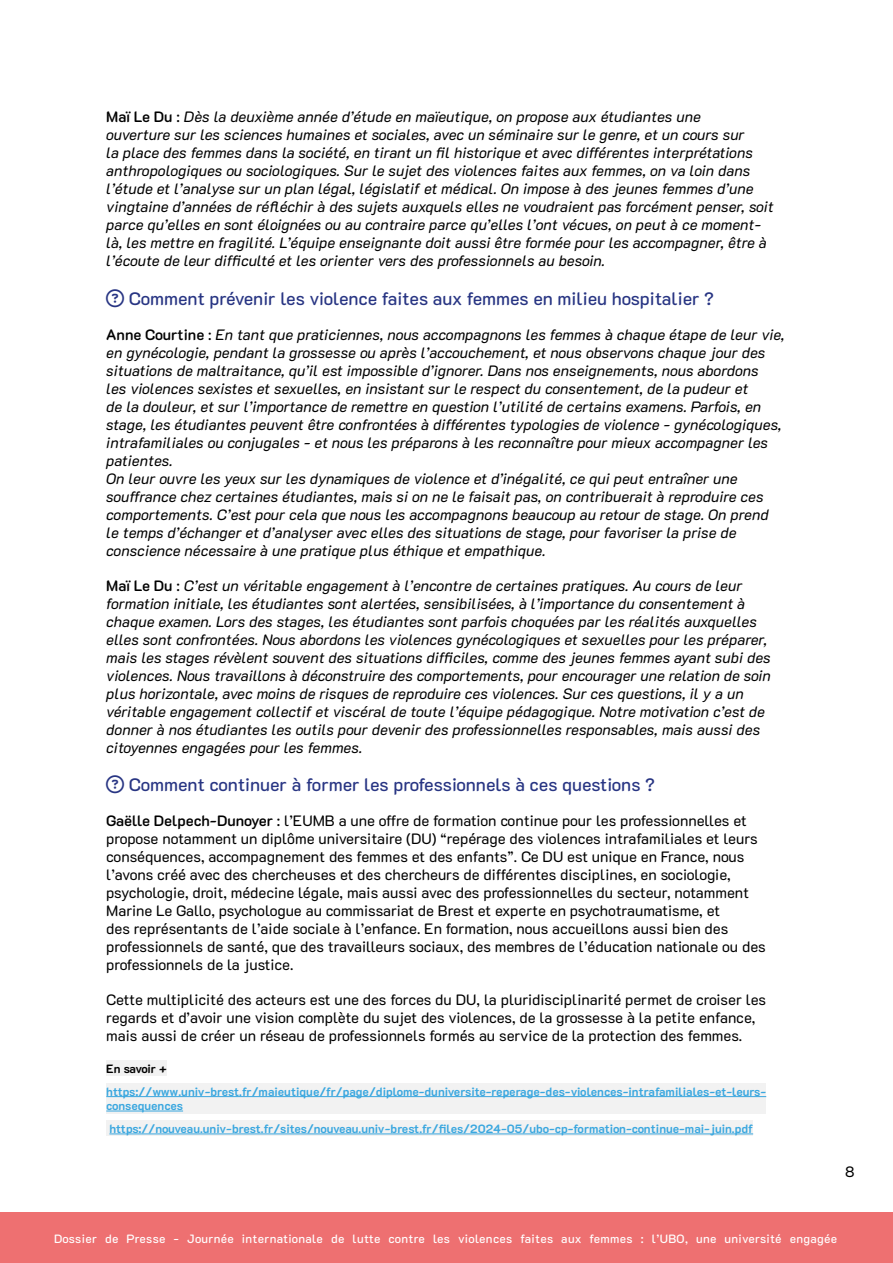
<style>
.page{position:relative;width:893px;height:1263px;background:#fff}
.page>*{position:absolute;margin:0;border:0;box-sizing:border-box;transform-origin:0 0}
.t1{font:500 18px "K2 D";color:#283583}
.t2{font:italic 15px/18px "K2 D";color:#000}
.t3{font:15px/18px "K2 D";color:#000}
.t4{font:700 12px/14.4px "K2 D";color:#3aa7df}
.t5{font:500 12px "K2 D";letter-spacing:.03em;color:#fff}
.t6{font:700 12px "K2 D";letter-spacing:-.025em;color:#000}
.s1{font-weight:600;font-style:normal}
.s2{font-style:normal}
.s3{font-weight:600}
</style>
<div class="page">
<div style="left:0;top:1213px;width:893px;height:50px;background:#ee7071"></div>
<div style="left:106px;top:1060px;width:61px;height:16px;background:#f2f2f2"></div>
<div style="left:106px;top:1083px;width:660px;height:30px;background:#f2f2f2"></div>
<hr style="left:106px;top:1096px;width:660px;height:1px;background:#3aa7df">
<hr style="left:106px;top:1111px;width:77px;height:1px;background:#3aa7df">
<div style="left:106px;top:1120px;width:647px;height:16px;background:#f2f2f2"></div>
<hr style="left:109px;top:1133px;width:644px;height:1px;background:#3aa7df">
<p class="t2" style="left:106px;top:108px;width:669px"><span class="s1">Maï Le Du</span> <span class="s2">:</span> Dès la deuxième année d’étude en maïeutique, on propose aux étudiantes une<br>ouverture sur les sciences humaines et sociales, avec un séminaire sur le genre, et un cours sur<br>la place des femmes dans la société, en tirant un fil historique et avec différentes interprétations anthropologiques ou sociologiques. Sur le sujet des violences faites aux femmes, on va loin dans l’étude et l’analyse sur un plan légal, législatif et médical. On impose à des jeunes femmes d’une vingtaine d’années de réfléchir à des sujets auxquels elles ne voudraient pas forcément penser, soit parce qu’elles en sont éloignées ou au contraire parce qu’elles l’ont vécues, on peut à ce moment&shy;là, les mettre en fragilité. L’équipe enseignante doit aussi être formée pour les accompagner, être à l’écoute de leur difficulté et les orienter vers des professionnels au besoin.</p>
<p class="t1" style="left:129px;top:288px;width:587px">Comment prévenir les violence faites aux femmes en milieu hospitalier ?</p>
<p class="t2" style="left:106px;top:325px;width:680px"><span class="s1">Anne Courtine</span> <span class="s2">:</span> En tant que praticiennes, nous accompagnons les femmes à chaque étape de leur vie, en gynécologie, pendant la grossesse ou après l’accouchement, et nous observons chaque jour des situations de maltraitance, qu’il est impossible d’ignorer. Dans nos enseignements, nous abordons<br>les violences sexistes et sexuelles, en insistant sur le respect du consentement, de la pudeur et<br>de la douleur, et sur l’importance de remettre en question l’utilité de certains examens. Parfois, en stage, les étudiantes peuvent être confrontées à différentes typologies de violence - gynécologiques, intrafamiliales ou conjugales - et nous les préparons à les reconnaître pour mieux accompagner les patientes.<br>On leur ouvre les yeux sur les dynamiques de violence et d’inégalité, ce qui peut entraîner une souffrance chez certaines étudiantes, mais si on ne le faisait pas, on contribuerait à reproduire ces comportements. C’est pour cela que nous les accompagnons beaucoup au retour de stage. On prend le temps d’échanger et d’analyser avec elles des situations de stage, pour favoriser la prise de conscience nécessaire à une pratique plus éthique et empathique.</p>
<p class="t2" style="left:106px;top:576px;width:666px"><span class="s1">Maï Le Du</span> <span class="s2">:</span> C’est un véritable engagement à l’encontre de certaines pratiques. Au cours de leur formation initiale, les étudiantes sont alertées, sensibilisées, à l’importance du consentement à chaque examen. Lors des stages, les étudiantes sont parfois choquées par les réalités auxquelles elles sont confrontées. Nous abordons les violences gynécologiques et sexuelles pour les préparer, mais les stages révèlent souvent des situations difficiles, comme des jeunes femmes ayant subi des violences. Nous travaillons à déconstruire des comportements, pour encourager une relation de soin plus horizontale, avec moins de risques de reproduire ces violences. Sur ces questions, il y a un véritable engagement collectif et viscéral de toute l’équipe pédagogique. Notre motivation c’est de donner à nos étudiantes les outils pour devenir des professionnelles responsables, mais aussi des citoyennes engagées pour les femmes.</p>
<p class="t1" style="left:129px;top:775px;width:528px">Comment continuer à former les professionnels à ces questions ?</p>
<p class="t3" style="left:106px;top:812px;width:661px"><span class="s3">Gaëlle Delpech-Dunoyer</span> : l’EUMB a une offre de formation continue pour les professionnelles et propose notamment un diplôme universitaire (DU) “repérage des violences intrafamiliales et leurs conséquences, accompagnement des femmes et des enfants”. Ce DU est unique en France, nous l’avons créé avec des chercheuses et des chercheurs de différentes disciplines, en sociologie, psychologie, droit, médecine légale, mais aussi avec des professionnelles du secteur, notamment Marine Le Gallo, psychologue au commissariat de Brest et experte en psychotraumatisme, et<br>des représentants de l’aide sociale à l’enfance. En formation, nous accueillons aussi bien des professionnels de santé, que des travailleurs sociaux, des membres de l’éducation nationale ou des professionnels de la justice.</p>
<p class="t3" style="left:106px;top:991px;width:661px">Cette multiplicité des acteurs est une des forces du DU, la pluridisciplinarité permet de croiser les regards et d’avoir une vision complète du sujet des violences, de la grossesse à la petite enfance, mais aussi de créer un réseau de professionnels formés au service de la protection des femmes.</p>
<p class="t6" style="left:106px;top:1062px;width:62px">En savoir +</p>
<p class="t4" style="left:106px;top:1084px;width:661px">https://www.univ-brest.fr/maieutique/fr/page/diplome-duniversite-reperage-des-violences-intrafamiliales-et-leurs&shy;consequences</p>
<p class="t4" style="left:109px;top:1122px;width:645px">https://nouveau.univ-brest.fr/sites/nouveau.univ-brest.fr/files/2024-05/ubo-cp-formation-continue-mai-juin.pdf</p>
<p class="t3" style="left:845px;top:1162px;width:11px">8</p>
<p class="t5" style="left:54px;top:1231px;width:785px">Dossier de Presse - Journée internationale de lutte contre les violences faites aux femmes : l’UBO, une université engagée</p>
</div>
